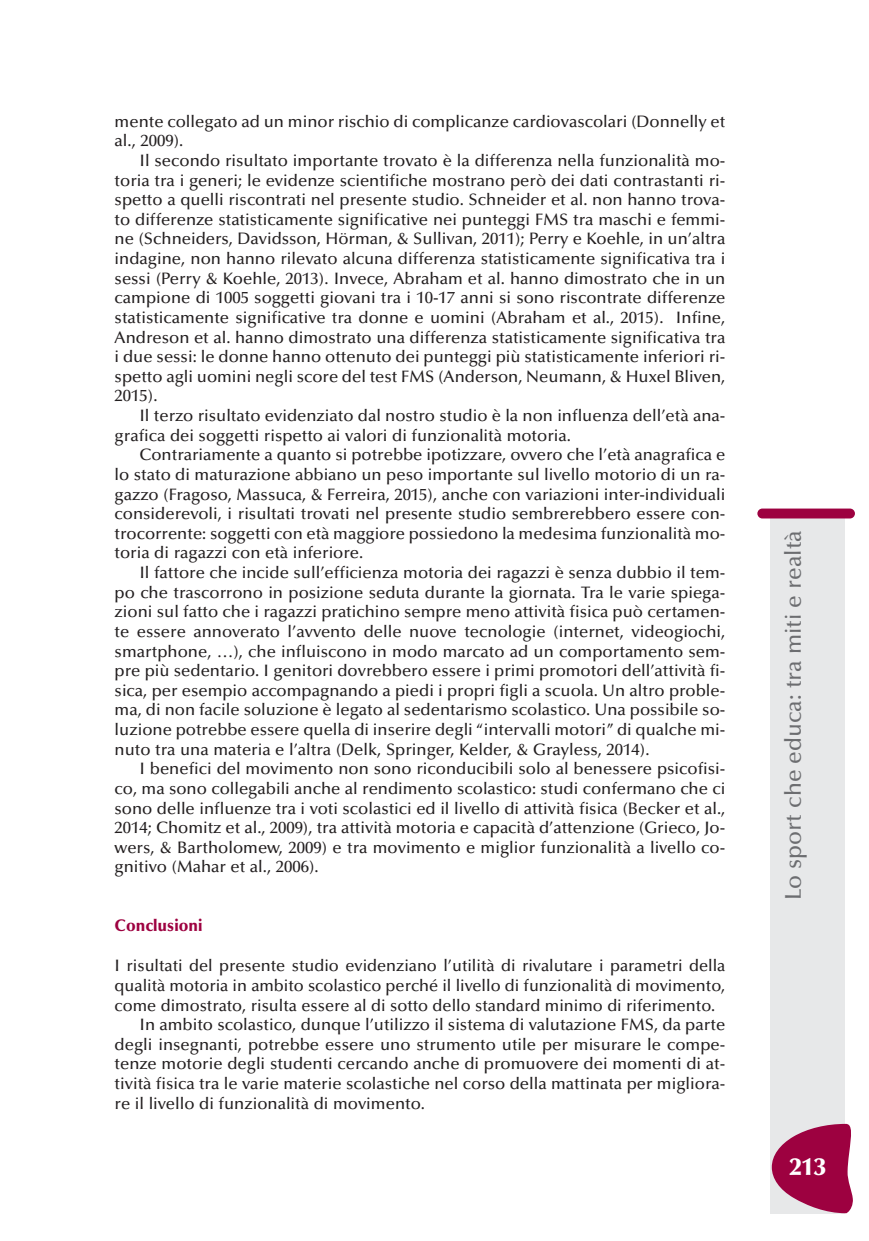
<style>
.page{position:relative;width:869px;height:1241px;background:#fff}
.page>*{position:absolute;margin:0;border:0;box-sizing:border-box;transform-origin:0 0}
.t1{font:900 24.5px "Optima";color:#fff}
.t2{font:500 22.75px "Optima";color:#6c6d70}
.t3{font:500 16.62px/19.6px "Optima";color:#231f20;text-align:justify}
.t4{font:900 16.62px "Optima";color:#9d0140;scale:.95 1}
</style>
<div class="page">
<div style="left:770px;top:516px;width:74px;height:697px;background:#e7e8e9"></div>
<div style="left:757px;top:508px;width:97px;height:10px;background:#9d0140;border-radius:5px"></div>
<svg style="left:771px;top:1123px;width:82px;height:89px"></svg>
<p class="t3" style="left:115px;top:113px;width:612px">mente collegato ad un minor rischio di complicanze cardiovascolari (Donnelly et al., 2009).</p>
<p class="t3" style="left:115px;top:152px;width:612px;text-indent:25px">Il secondo risultato importante trovato è la differenza nella funzionalità mo&shy;toria tra i generi; le evidenze scientifiche mostrano però dei dati contrastanti ri&shy;spetto a quelli riscontrati nel presente studio. Schneider et al. non hanno trova&shy;to differenze statisticamente significative nei punteggi FMS tra maschi e femmi&shy;ne (Schneiders, Davidsson, Hörman, &amp; Sullivan, 2011); Perry e Koehle, in un’altra indagine, non hanno rilevato alcuna differenza statisticamente significativa tra i sessi (Perry &amp; Koehle, 2013). Invece, Abraham et al. hanno dimostrato che in un campione di 1005 soggetti giovani tra i 10-17 anni si sono riscontrate differenze statisticamente significative tra donne e uomini (Abraham et al., 2015). Infine, Andreson et al. hanno dimostrato una differenza statisticamente significativa tra i due sessi: le donne hanno ottenuto dei punteggi più statisticamente inferiori ri&shy;spetto agli uomini negli score del test FMS (Anderson, Neumann, &amp; Huxel Bliven, 2015).</p>
<p class="t3" style="left:115px;top:407px;width:612px;text-indent:25px">Il terzo risultato evidenziato dal nostro studio è la non influenza dell’età ana&shy;grafica dei soggetti rispetto ai valori di funzionalità motoria.</p>
<p class="t3" style="left:115px;top:446px;width:612px;text-indent:25px">Contrariamente a quanto si potrebbe ipotizzare, ovvero che l’età anagrafica e lo stato di maturazione abbiano un peso importante sul livello motorio di un ra&shy;gazzo (Fragoso, Massuca, &amp; Ferreira, 2015), anche con variazioni inter-individuali considerevoli, i risultati trovati nel presente studio sembrerebbero essere con&shy;trocorrente: soggetti con età maggiore possiedono la medesima funzionalità mo&shy;toria di ragazzi con età inferiore.</p>
<p class="t3" style="left:114px;top:564px;width:612px;text-indent:25px">Il fattore che incide sull’efficienza motoria dei ragazzi è senza dubbio il tem&shy;po che trascorrono in posizione seduta durante la giornata. Tra le varie spiega&shy;zioni sul fatto che i ragazzi pratichino sempre meno attività fisica può certamen&shy;te essere annoverato l’avvento delle nuove tecnologie (internet, videogiochi, smartphone, …), che influiscono in modo marcato ad un comportamento sem&shy;pre più sedentario. I genitori dovrebbero essere i primi promotori dell’attività fi&shy;sica, per esempio accompagnando a piedi i propri figli a scuola. Un altro proble&shy;ma, di non facile soluzione è legato al sedentarismo scolastico. Una possibile so&shy;luzione potrebbe essere quella di inserire degli “intervalli motori”di qualche mi&shy;nuto tra una materia e l’altra (Delk, Springer, Kelder, &amp; Grayless, 2014).</p>
<p class="t3" style="left:114px;top:760px;width:612px;text-indent:25px">I benefici del movimento non sono riconducibili solo al benessere psicofisi&shy;co, ma sono collegabili anche al rendimento scolastico: studi confermano che ci sono delle influenze tra i voti scolastici ed il livello di attività fisica (Becker et al., 2014; Chomitz et al., 2009), tra attività motoria e capacità d’attenzione (Grieco, Jo&shy;wers, &amp; Bartholomew, 2009) e tra movimento e miglior funzionalità a livello co&shy;gnitivo (Mahar et al., 2006).</p>
<p class="t4" style="left:115px;top:918px;width:94px">Conclusioni</p>
<p class="t3" style="left:115px;top:957px;width:612px">I risultati del presente studio evidenziano l’utilità di rivalutare i parametri della</p>
<p class="t3" style="left:115px;top:976px;width:612px">qualità motoria in ambito scolastico perché il livello di funzionalità di movimento,</p>
<p class="t3" style="left:114px;top:996px;width:602px">come dimostrato, risulta essere al di sotto dello standard minimo di riferimento.</p>
<p class="t3" style="left:139px;top:1016px;width:587px">In ambito scolastico, dunque l’utilizzo il sistema di valutazione FMS, da parte</p>
<p class="t3" style="left:114px;top:1035px;width:612px">degli insegnanti, potrebbe essere uno strumento utile per misurare le compe-</p>
<p class="t3" style="left:114px;top:1055px;width:612px">tenze motorie degli studenti cercando anche di promuovere dei momenti di at-</p>
<p class="t3" style="left:114px;top:1075px;width:612px">tività fisica tra le varie materie scolastiche nel corso della mattinata per migliora-</p>
<p class="t3" style="left:114px;top:1094px;width:312px">re il livello di funzionalità di movimento.</p>
<h2 class="t2" style="left:783px;top:899px;width:371px;rotate:-90deg">Lo sport che educa: tra miti e realtà</h2>
<h1 class="t1" style="left:789px;top:1156px;width:38px">213</h1>
</div>
